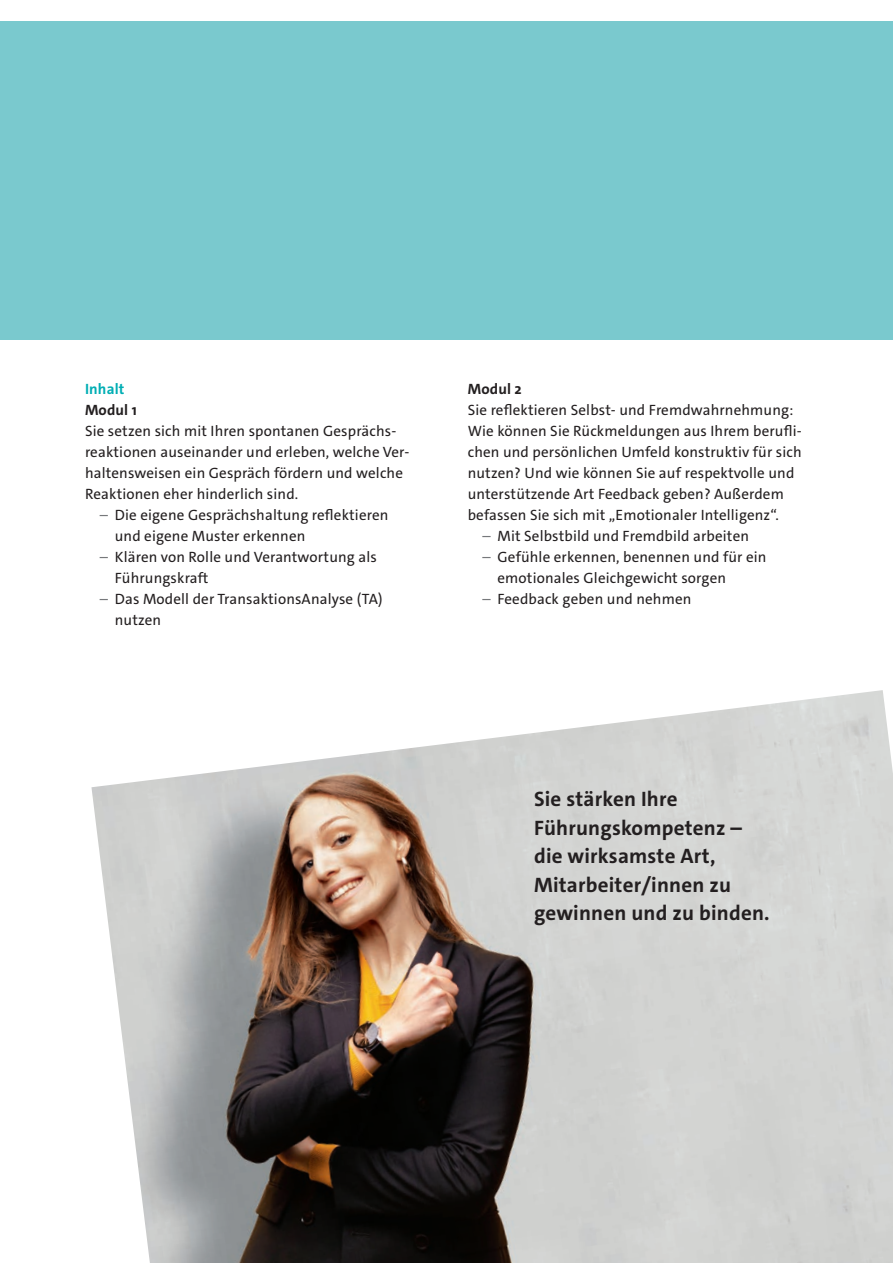
<style>
.page{position:relative;width:893px;height:1263px;background:#fff}
.page>*{position:absolute;margin:0;border:0;box-sizing:border-box;transform-origin:0 0}
.Nutzen{font:700 21px/28.5px "The Sans";letter-spacing:.01em;color:#231f20}
.Liste_ohne_Aufzählungszeichen{font:15px/21px "The Sans";letter-spacing:.01em;color:#231f20}
.Infos-Copy_regular{font:700 15px "The Sans";letter-spacing:.01em;color:#231f20}
.Subline_türkis{font:700 15px "The Sans";letter-spacing:.01em;color:#00aeb4}
.s1{color:#76787b}
</style>
<div class="page">
<div style="left:0;top:21px;width:893px;height:319px;background:#7ac9ce"></div>
<img style="left:91px;top:690px;width:802px;height:573px">
<p class="Subline_türkis" style="left:85px;top:379px;width:41px">Inhalt</p>
<p class="Infos-Copy_regular" style="left:85px;top:400px;width:53px">Modul 1</p>
<p class="Liste_ohne_Aufzählungszeichen" style="left:85px;top:420px;width:326px">Sie setzen sich mit Ihren spontanen Gesprächs&shy;reaktionen auseinander und erleben, welche Ver&shy;haltensweisen ein Gespräch fördern und welche Reaktionen eher hinderlich sind.</p>
<p class="Liste_ohne_Aufzählungszeichen" style="left:115px;top:504px;width:275px;text-indent:-15px"><span class="s1">–</span> Die eigene Gesprächshaltung reflektieren und eigene Muster erkennen</p>
<p class="Liste_ohne_Aufzählungszeichen" style="left:115px;top:546px;width:264px;text-indent:-15px"><span class="s1">–</span> Klären von Rolle und Verantwortung als<br>Führungskraft</p>
<p class="Liste_ohne_Aufzählungszeichen" style="left:115px;top:588px;width:269px;text-indent:-15px"><span class="s1">–</span> Das Modell der TransaktionsAnalyse (TA) nutzen</p>
<p class="Infos-Copy_regular" style="left:468px;top:379px;width:56px">Modul 2</p>
<p class="Liste_ohne_Aufzählungszeichen" style="left:468px;top:399px;width:336px">Sie reflektieren Selbst- und Fremdwahrnehmung:<br>Wie können Sie Rückmeldungen aus Ihrem berufli&shy;chen und persönlichen Umfeld konstruktiv für sich nutzen? Und wie können Sie auf respektvolle und unterstützende Art Feedback geben? Außerdem befassen Sie sich mit „Emotionaler Intelligenz“.</p>
<p class="Liste_ohne_Aufzählungszeichen" style="left:483px;top:525px;width:268px"><span class="s1">–</span> Mit Selbstbild und Fremdbild arbeiten</p>
<p class="Liste_ohne_Aufzählungszeichen" style="left:497px;top:546px;width:271px;text-indent:-15px"><span class="s1">–</span> Gefühle erkennen, benennen und für ein emotionales Gleichgewicht sorgen</p>
<p class="Liste_ohne_Aufzählungszeichen" style="left:483px;top:588px;width:210px"><span class="s1">–</span> Feedback geben und nehmen</p>
<p class="Nutzen" style="left:534px;top:785px;width:237px">Sie stärken Ihre<br>Führungskompetenz – die wirksamste Art,<br>Mitarbeiter/innen zu gewinnen und zu binden.</p>
</div>
